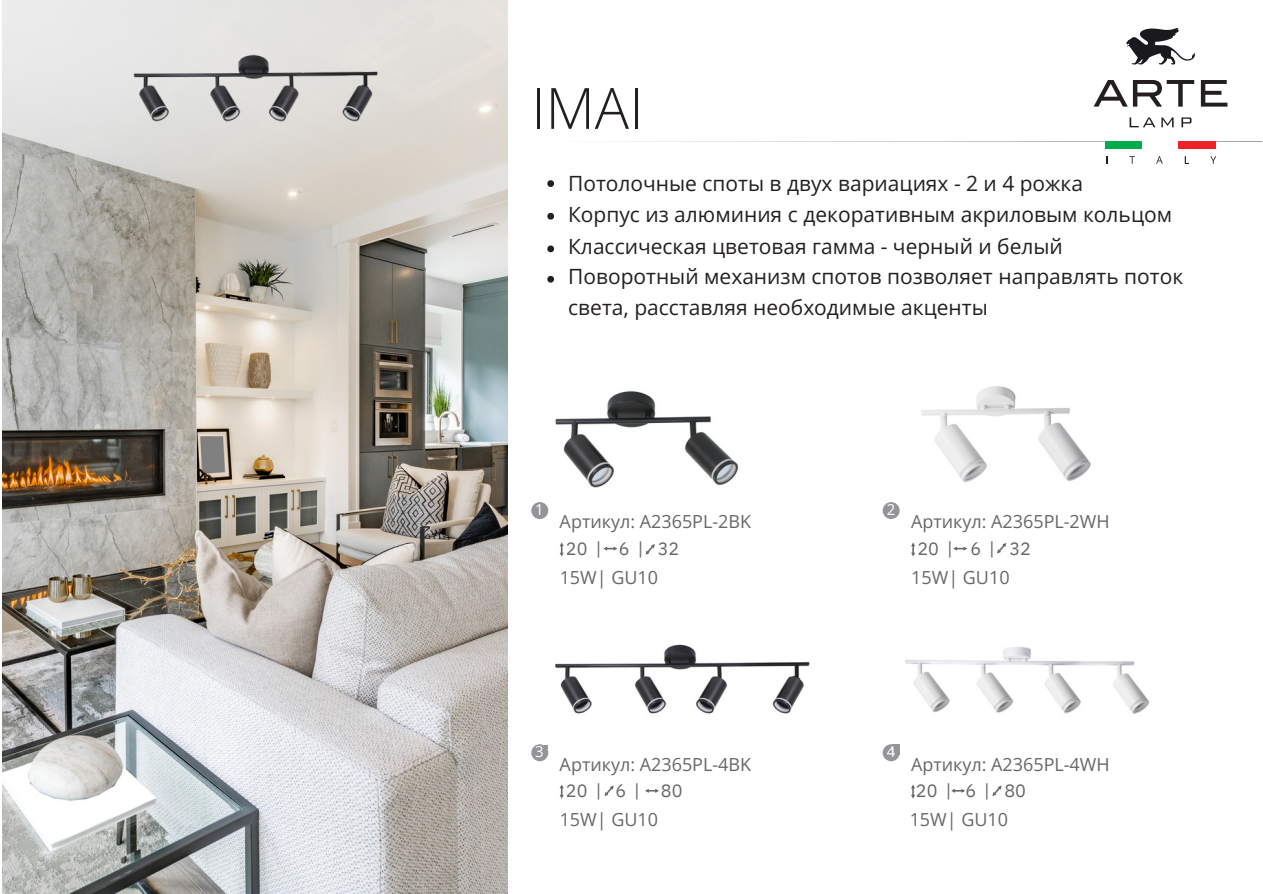
<style>
.page{position:relative;width:1263px;height:894px;background:#fff}
.page>*{position:absolute;margin:0;border:0;box-sizing:border-box;transform-origin:0 0}
.t1{font:300 57px "Open Sans";color:#231f20}
.t2{font:21px/31px "Open Sans";color:#231f20}
.t3{font:18px/28px "Open Sans";color:#666766}
.t4{font:15px "Open Sans";color:#fff}
.s1{font-style:inherit}
.s2{font-family:"IBM Plex Sans"}
</style>
<div class="page">
<div style="left:531px;top:502px;width:17px;height:17px;background:#939598;border-radius:50%"></div>
<img style="left:555px;top:644px;width:255px;height:155px">
<div style="left:531px;top:744px;width:17px;height:17px;background:#939598;border-radius:50%"></div>
<div style="left:883px;top:502px;width:17px;height:17px;background:#939598;border-radius:50%"></div>
<img style="left:898px;top:647px;width:252px;height:152px">
<div style="left:883px;top:744px;width:17px;height:17px;background:#939598;border-radius:50%"></div>
<svg style="left:1126px;top:28px;width:69px;height:36px"></svg>
<hr style="left:533px;top:141px;width:729px;height:1px;background:#231f20">
<div style="left:1105px;top:141px;width:37px;height:7px;background:#00ad4b"></div>
<div style="left:1142px;top:141px;width:37px;height:7px;background:#fff"></div>
<div style="left:1179px;top:141px;width:37px;height:7px;background:#ee2127"></div>
<svg style="left:1129px;top:156px;width:6px;height:8px"></svg>
<svg style="left:1156px;top:156px;width:7px;height:8px"></svg>
<svg style="left:1185px;top:156px;width:4px;height:8px"></svg>
<svg style="left:1210px;top:156px;width:6px;height:8px"></svg>
<svg style="left:1094px;top:80px;width:100px;height:27px"></svg>
<svg style="left:1201px;top:80px;width:26px;height:27px"></svg>
<svg style="left:1129px;top:117px;width:26px;height:10px"></svg>
<svg style="left:1161px;top:117px;width:13px;height:10px"></svg>
<svg style="left:1181px;top:117px;width:10px;height:10px"></svg>
<div style="left:892px;top:744px;width:7px;height:10px;background:#939597"></div>
<svg style="left:892px;top:747px;width:2px;height:7px"></svg>
<img style="left:555px;top:391px;width:184px;height:97px">
<img style="left:921px;top:386px;width:170px;height:97px">
<img style="left:3px;top:0;width:505px;height:893px">
<img style="left:129px;top:0;width:253px;height:216px">
<svg style="left:547px;top:180px;width:7px;height:7px"></svg>
<svg style="left:547px;top:213px;width:7px;height:6px"></svg>
<svg style="left:547px;top:245px;width:7px;height:7px"></svg>
<svg style="left:547px;top:276px;width:7px;height:6px"></svg>
<svg style="left:603px;top:546px;width:14px;height:4px"></svg>
<svg style="left:953px;top:546px;width:14px;height:4px"></svg>
<svg style="left:951px;top:788px;width:14px;height:4px"></svg>
<svg style="left:645px;top:788px;width:14px;height:4px"></svg>
<svg style="left:560px;top:784px;width:4px;height:14px"></svg>
<svg style="left:911px;top:784px;width:4px;height:14px"></svg>
<svg style="left:911px;top:542px;width:4px;height:14px"></svg>
<svg style="left:560px;top:542px;width:4px;height:14px"></svg>
<svg style="left:645px;top:544px;width:10px;height:11px"></svg>
<svg style="left:997px;top:543px;width:10px;height:11px"></svg>
<svg style="left:991px;top:784px;width:12px;height:13px"></svg>
<svg style="left:603px;top:784px;width:12px;height:13px"></svg>
<p class="t1" style="left:531px;top:68px;width:113px">IMAI</p>
<p class="t2" style="left:568px;top:167px;width:616px">Потолочные споты в двух вариациях - 2 и 4 рожка<br>Корпус из алюминия с <span class="s1">декоративным акриловым кольцом </span>Классическая цветовая гамма - черный и белый Поворотный механизм спотов позволяет направлять поток света, расставляя необходимые акценты</p>
<p class="t4" style="left:535px;top:498px;width:10px">1</p>
<p class="t3" style="left:560px;top:507px;width:193px">Артикул: A2365PL-2BK</p>
<p class="t3" style="left:560px;top:534px;width:121px;text-indent:6px"><span class="s2">20 | 6 | 32<br></span>15W| GU10</p>
<p class="t4" style="left:535px;top:740px;width:10px">3</p>
<p class="t3" style="left:560px;top:749px;width:193px">Артикул: A2365PL-4BK</p>
<p class="t3" style="left:560px;top:776px;width:124px;text-indent:6px"><span class="s2">20 | 6 | 80<br></span>15W| GU10</p>
<p class="t4" style="left:887px;top:498px;width:10px">2</p>
<p class="t3" style="left:911px;top:507px;width:200px">Артикул: A2365PL-2WH</p>
<p class="t3" style="left:911px;top:534px;width:121px;text-indent:6px"><span class="s2">20 | 6 | 32<br></span>15W| GU10</p>
<p class="t4" style="left:887px;top:740px;width:10px">4</p>
<p class="t3" style="left:911px;top:749px;width:200px">Артикул: A2365PL-4WH</p>
<p class="t3" style="left:910px;top:776px;width:118px;text-indent:6px"><span class="s2">20 | 6 | 80<br></span>15W| GU10</p>
</div>
